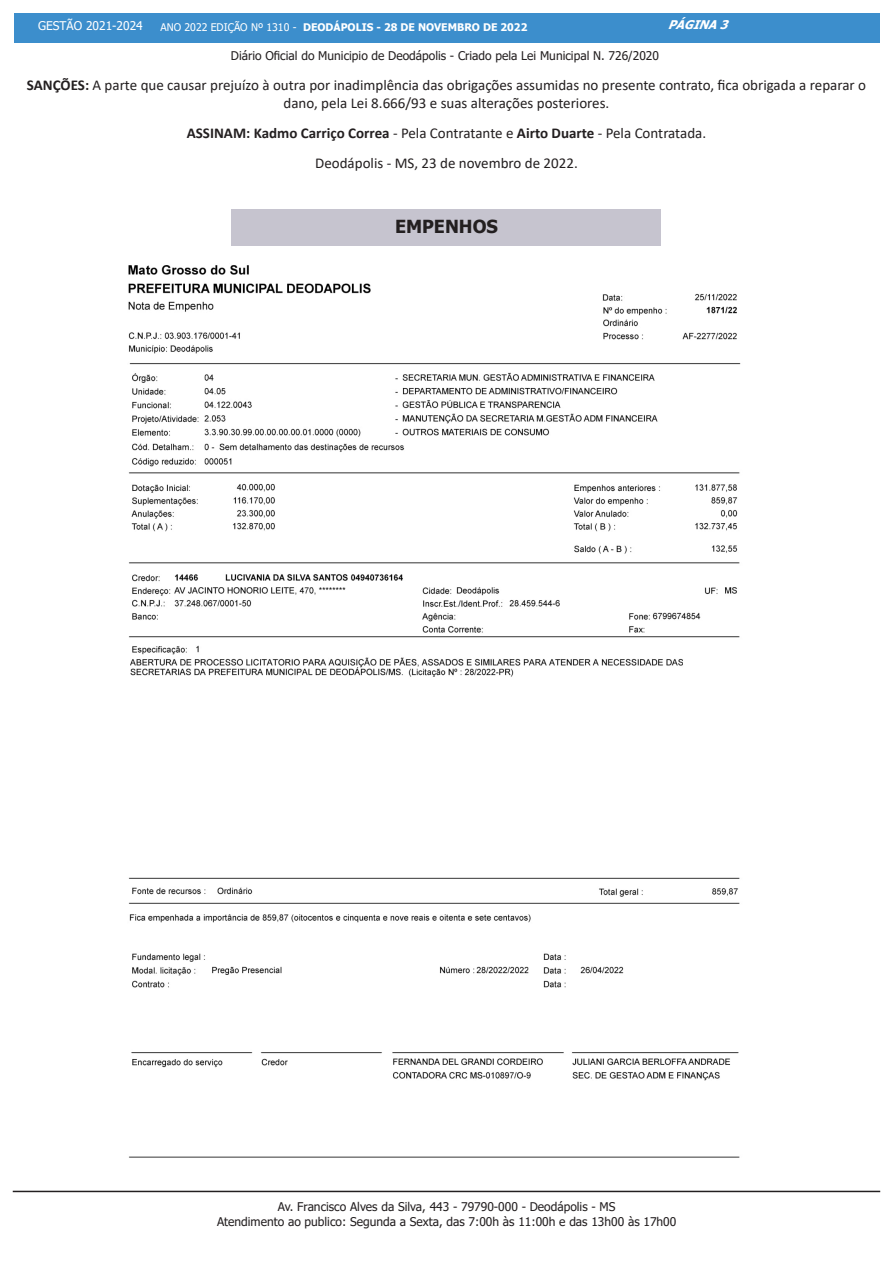
<style>
.page{position:relative;width:893px;height:1263px;background:#fff}
.page>*{position:absolute;margin:0;border:0;box-sizing:border-box;transform-origin:0 0}
.t1{font:700 18px "Tahoma";color:#231f20}
.Normal_wrd_44{font:15px/18px "Calibri";color:#231f20;text-align:center}
.Normal_wrd_44-2{font:700 15px "Calibri";color:#231f20}
.t2{font:12px/14.4px "Tahoma";color:#231f20;text-align:center}
.t3{font:12px "Tahoma";color:#fff}
.t4{font:italic 700 12px "Tahoma";color:#fff}
.t5{font:700 10.5px "Tahoma";color:#fff}
.s1{font-weight:400}
.s2{font-weight:700}
</style>
<div class="page">
<div style="left:14px;top:14px;width:865px;height:29px;background:#3c8ecc"></div>
<hr style="left:13px;top:1191px;width:867px;height:1px;background:#231f20">
<div style="left:232px;top:209px;width:429px;height:36px;background:#c6c4cf"></div>
<img style="left:128px;top:265px;width:613px;height:893px">
<p class="t3" style="left:38px;top:18px;width:106px">GESTÃO 2021-2024</p>
<p class="t5" style="left:161px;top:20px;width:368px"><span class="s1">ANO 2022 EDIÇÃO Nº 1310 -</span> DEODÁPOLIS - 28 DE NOVEMBRO DE 2022</p>
<p class="t4" style="left:668px;top:16px;width:68px">PÁGINA3</p>
<p class="t2" style="left:231px;top:49px;width:430px">Diário Oficial do Municipio de Deodápolis - Criado pela Lei Municipal N. 726/2020</p>
<p class="Normal_wrd_44" style="left:27px;top:76px;width:841px"><span class="s2">SANÇÕES:</span> A parte que causar prejuízo à outra por inadimplência das obrigações assumidas no presente contrato, fica obrigada a reparar o dano, pela Lei 8.666/93 e suas alterações posteriores.</p>
<p class="Normal_wrd_44-2" style="left:187px;top:122px;width:521px">ASSINAM: Kadmo Carriço Correa <span class="s1">- Pela Contratante e</span> Airto Duarte <span class="s1">- Pela Contratada.</span></p>
<p class="Normal_wrd_44" style="left:315px;top:154px;width:264px">Deodápolis - MS, 23 de novembro de 2022.</p>
<p class="t1" style="left:395px;top:213px;width:104px">EMPENHOS</p>
<p class="t2" style="left:217px;top:1200px;width:461px">Av. Francisco Alves da Silva, 443 - 79790-000 - Deodápolis - MS<br>Atendimento ao publico: Segunda a Sexta, das 7:00h às 11:00h e das 13h00 às 17h00</p>
</div>
